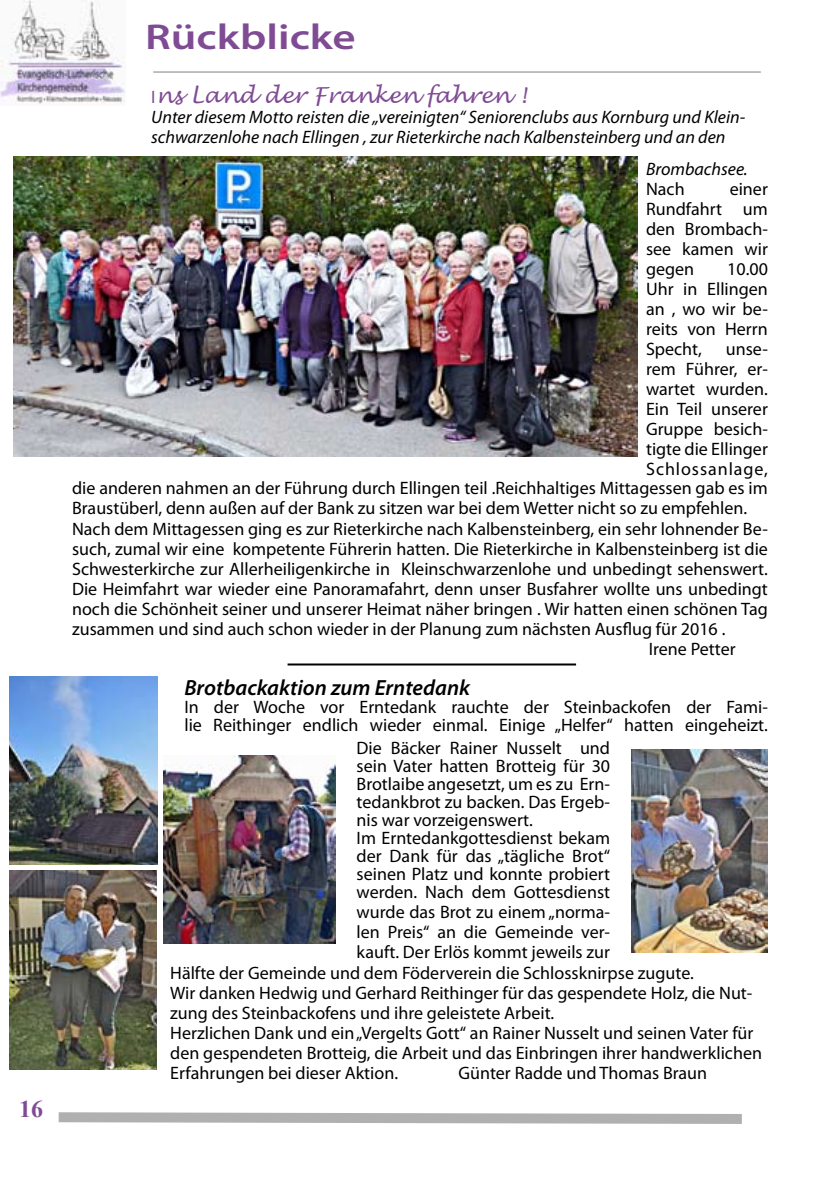
<style>
.page{position:relative;width:840px;height:1191px;background:#fff}
.page>*{position:absolute;margin:0;border:0;box-sizing:border-box;transform-origin:0 0}
.t1{font:600 36px "Myriad Pro";color:#7f4b94;scale:1.25 1}
.t2{font:700 24px "Times New Roman";color:#7f4b94}
.t3{font:italic 600 22px "Myriad Pro";color:#000}
.t4{font:italic 22px "Lucida Handwriting";color:#7f4b94}
.t5{font:18px/18px "Myriad Pro";color:#000;text-align:justify}
.t6{font:italic 18px/20px "Myriad Pro";color:#000}
.t7{font:18px "Myriad Pro";letter-spacing:.05em;color:#000}
.s1{font-family:"Myriad Pro";font-style:normal;font-size:18px}
</style>
<div class="page">
<hr style="left:153px;top:72px;width:607px;height:1px;background:#000">
<svg style="left:58px;top:1112px;width:684px;height:12px;background:#bdbdbd"></svg>
<img style="left:0;top:0;width:126px;height:104px">
<img style="left:14px;top:157px;width:623px;height:299px">
<img style="left:9px;top:677px;width:148px;height:187px">
<img style="left:631px;top:750px;width:136px;height:202px">
<img style="left:9px;top:870px;width:147px;height:199px">
<img style="left:164px;top:755px;width:172px;height:188px">
<hr style="left:287px;top:663px;width:288px;height:2px;background:#000">
<h2 class="t2" style="left:19px;top:1091px;width:25px">16</h2>
<h1 class="t1" style="left:145px;top:14px;width:170px">Rückblicke</h1>
<p class="t4" style="left:151px;top:82px;width:376px"><span class="s1">I</span>ns Land der Franken fahren !</p>
<p class="t6" style="left:151px;top:107px;width:595px">Unter diesem Motto reisten die „vereinigten“ Seniorenclubs aus Kornburg und Klein&shy;schwarzenlohe nach Ellingen , zur Rieterkirche nach Kalbensteinberg und an den</p>
<p class="t6" style="left:645px;top:159px;width:103px">Brombachsee.</p>
<p class="t5" style="left:645px;top:180px;width:40px">Nach</p>
<p class="t5" style="left:645px;top:179px;width:123px;line-height:20px;text-indent:84px">einer Rundfahrt um den Brombach&shy;see kamen wir gegen</p>
<p class="t5" style="left:645px;top:259px;width:123px;line-height:20px;text-indent:81px">10.00<br>Uhr in Ellingen an , wo wir be&shy;reits von Herrn Specht,</p>
<p class="t5" style="left:725px;top:340px;width:44px">unse-</p>
<p class="t5" style="left:645px;top:360px;width:123px">rem Führer, er-</p>
<p class="t5" style="left:645px;top:380px;width:123px">wartet wurden.</p>
<p class="t5" style="left:645px;top:400px;width:123px">Ein Teil unserer</p>
<p class="t5" style="left:645px;top:420px;width:123px">Gruppe besich-</p>
<p class="t5" style="left:645px;top:440px;width:123px">tigte die Ellinger</p>
<p class="t7" style="left:645px;top:458px;width:123px">Schlossanlage,</p>
<p class="t5" style="left:72px;top:478px;width:697px">die anderen nahmen an der Führung durch Ellingen teil .Reichhaltiges Mittagessen gab es im</p>
<p class="t5" style="left:72px;top:498px;width:676px">Braustüberl, denn außen auf der Bank zu sitzen war bei dem Wetter nicht so zu empfehlen.</p>
<p class="t5" style="left:72px;top:520px;width:697px">Nach dem Mittagessen ging es zur Rieterkirche nach Kalbensteinberg, ein sehr lohnender Be-</p>
<p class="t5" style="left:72px;top:540px;width:697px">such, zumal wir eine kompetente Führerin hatten. Die Rieterkirche in Kalbensteinberg ist die</p>
<p class="t5" style="left:72px;top:560px;width:697px">Schwesterkirche zur Allerheiligenkirche in Kleinschwarzenlohe und unbedingt sehenswert.</p>
<p class="t5" style="left:72px;top:580px;width:697px">Die Heimfahrt war wieder eine Panoramafahrt, denn unser Busfahrer wollte uns unbedingt</p>
<p class="t5" style="left:72px;top:600px;width:697px">noch die Schönheit seiner und unserer Heimat näher bringen . Wir hatten einen schönen Tag</p>
<p class="t5" style="left:72px;top:620px;width:654px">zusammen und sind auch schon wieder in der Planung zum nächsten Ausflug für 2016 .</p>
<p class="t5" style="left:648px;top:640px;width:88px">Irene Petter</p>
<p class="t3" style="left:184px;top:674px;width:287px">Brotbackaktion zum Erntedank</p>
<p class="t5" style="left:184px;top:698px;width:584px">In der Woche vor Erntedank rauchte der Steinbackofen der Fami&shy;lie Reithinger endlich wieder einmal. Einige „Helfer“ hatten eingeheizt.</p>
<p class="t5" style="left:356px;top:739px;width:255px;text-align:left">Die Bäcker Rainer Nusselt und sein Vater hatten Brotteig für 30<br>Brotlaibe angesetzt, um es zu Ern&shy;tedankbrot zu backen. Das Ergeb&shy;nis war vorzeigenswert.<br>Im Erntedankgottesdienst bekam der Dank für das „tägliche Brot“ seinen Platz und konnte probiert werden. Nach dem Gottesdienst</p>
<p class="t5" style="left:356px;top:903px;width:255px">wurde das Brot zu einem „norma-</p>
<p class="t5" style="left:356px;top:923px;width:255px">len Preis“ an die Gemeinde ver-</p>
<p class="t5" style="left:356px;top:943px;width:255px">kauft. Der Erlös kommt jeweils zur</p>
<p class="t5" style="left:170px;top:963px;width:525px">Hälfte der Gemeinde und dem Föderverein die Schlossknirpse zugute.</p>
<p class="t5" style="left:170px;top:983px;width:583px">Wir danken Hedwig und Gerhard Reithinger für das gespendete Holz, die Nut-</p>
<p class="t5" style="left:170px;top:1003px;width:385px">zung des Steinbackofens und ihre geleistete Arbeit.</p>
<p class="t5" style="left:170px;top:1023px;width:584px">Herzlichen Dank und ein „Vergelts Gott“ an Rainer Nusselt und seinen Vater für</p>
<p class="t5" style="left:170px;top:1043px;width:593px">den gespendeten Brotteig, die Arbeit und das Einbringen ihrer handwerklichen</p>
<p class="t5" style="left:170px;top:1063px;width:229px">Erfahrungen bei dieser Aktion.</p>
<p class="t5" style="left:458px;top:1063px;width:250px">Günter Radde und Thomas Braun</p>
</div>
